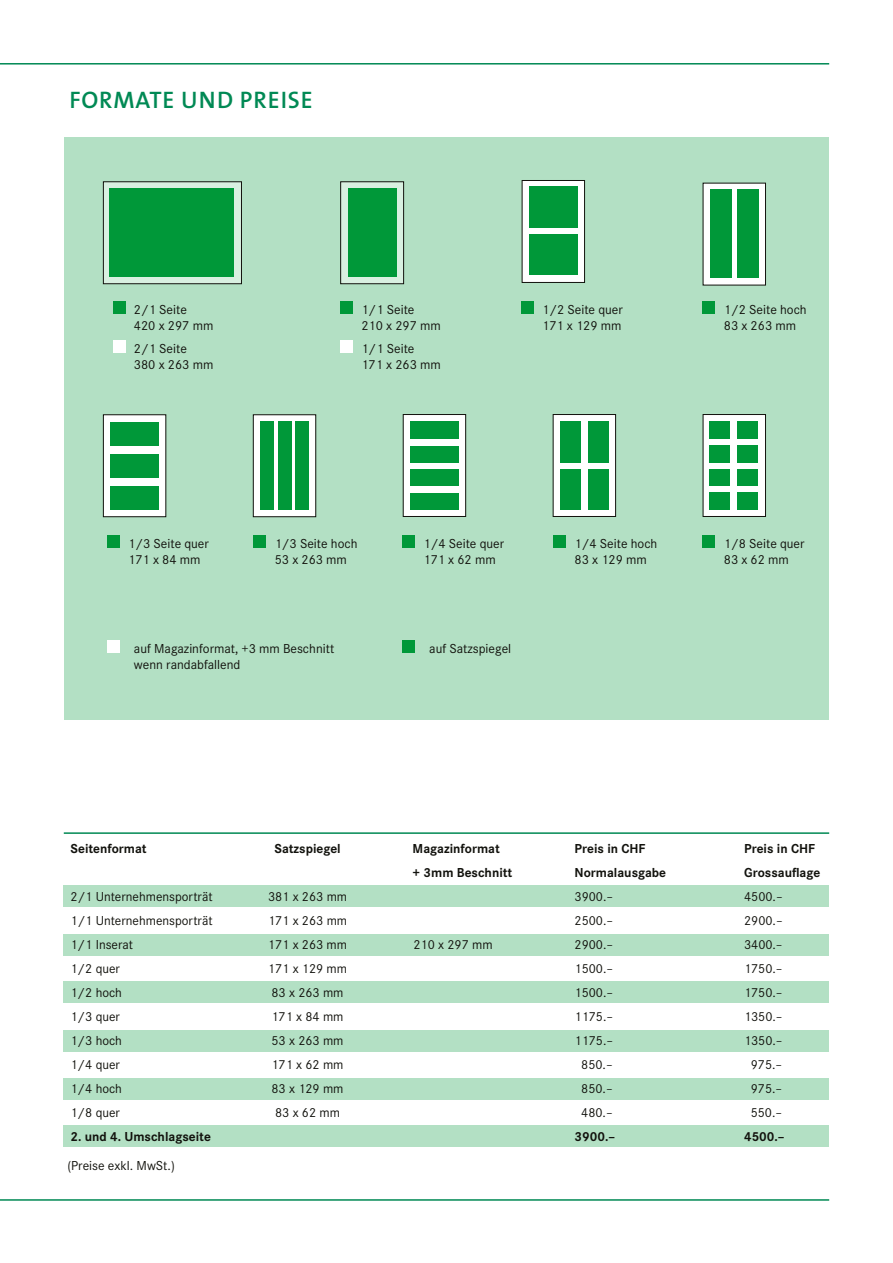
<style>
.page{position:relative;width:893px;height:1263px;background:#fff}
.page>*{position:absolute;margin:0;border:0;box-sizing:border-box;transform-origin:0 0}
.t1{font:600 24px "The Sans";letter-spacing:.035em;color:#008954}
.t2{font:13.5px/16.2px "Corporate S";color:#12120d}
.t3{font:700 13.5px "Corporate S";color:#12120d}
</style>
<div class="page">
<div style="left:65px;top:138px;width:764px;height:582px;background:#b3e0c4"></div>
<hr style="left:0;top:63px;width:829px;height:2px;background:#008954">
<hr style="left:0;top:1199px;width:829px;height:2px;background:#008954">
<div style="left:64px;top:885px;width:765px;height:21px;background:#b3e0c4"></div>
<div style="left:64px;top:934px;width:765px;height:21px;background:#b3e0c4"></div>
<div style="left:64px;top:982px;width:765px;height:21px;background:#b3e0c4"></div>
<div style="left:64px;top:1031px;width:765px;height:21px;background:#b3e0c4"></div>
<div style="left:64px;top:1078px;width:765px;height:21px;background:#b3e0c4"></div>
<div style="left:64px;top:1126px;width:765px;height:21px;background:#b3e0c4"></div>
<hr style="left:64px;top:832px;width:765px;height:2px;background:#008954">
<div style="left:107px;top:640px;width:13px;height:13px;background:#fff"></div>
<div style="left:113px;top:301px;width:12px;height:13px;background:#009839"></div>
<div style="left:113px;top:340px;width:12px;height:13px;background:#fff"></div>
<div style="left:340px;top:301px;width:13px;height:13px;background:#009839"></div>
<div style="left:340px;top:340px;width:13px;height:13px;background:#fff"></div>
<div style="left:521px;top:301px;width:13px;height:13px;background:#009839"></div>
<div style="left:703px;top:301px;width:12px;height:13px;background:#009839"></div>
<div style="left:703px;top:535px;width:12px;height:13px;background:#009839"></div>
<div style="left:553px;top:535px;width:13px;height:13px;background:#009839"></div>
<div style="left:402px;top:535px;width:13px;height:13px;background:#009839"></div>
<div style="left:253px;top:535px;width:13px;height:13px;background:#009839"></div>
<div style="left:107px;top:535px;width:13px;height:13px;background:#009839"></div>
<div style="left:341px;top:182px;width:63px;height:102px;background:#d9f0e1"></div>
<div style="left:340px;top:181px;width:64px;height:103px;border:1px solid #12120d"></div>
<div style="left:348px;top:188px;width:48px;height:88px;background:#009839"></div>
<div style="left:103px;top:182px;width:138px;height:102px;background:#d9f0e1"></div>
<div style="left:103px;top:181px;width:139px;height:103px;border:1px solid #12120d"></div>
<div style="left:110px;top:188px;width:124px;height:88px;background:#009839"></div>
<div style="left:522px;top:180px;width:63px;height:103px;background:#fff;border:1px solid #12120d"></div>
<div style="left:529px;top:186px;width:48px;height:41px;background:#009839"></div>
<div style="left:529px;top:234px;width:49px;height:40px;background:#009839"></div>
<div style="left:703px;top:183px;width:63px;height:103px;background:#fff;border:1px solid #12120d"></div>
<div style="left:553px;top:414px;width:63px;height:103px;background:#fff;border:1px solid #12120d"></div>
<div style="left:560px;top:421px;width:48px;height:41px;background:#009839"></div>
<div style="left:560px;top:469px;width:48px;height:40px;background:#009839"></div>
<div style="left:581px;top:418px;width:6px;height:94px;background:#fff"></div>
<div style="left:253px;top:414px;width:63px;height:103px;background:#fff;border:1px solid #12120d"></div>
<div style="left:260px;top:421px;width:14px;height:89px;background:#009839"></div>
<div style="left:295px;top:421px;width:14px;height:89px;background:#009839"></div>
<div style="left:278px;top:421px;width:13px;height:89px;background:#009839"></div>
<div style="left:403px;top:414px;width:63px;height:103px;background:#fff;border:1px solid #12120d"></div>
<div style="left:410px;top:421px;width:48px;height:41px;background:#009839"></div>
<div style="left:410px;top:469px;width:48px;height:40px;background:#009839"></div>
<div style="left:407px;top:439px;width:54px;height:6px;background:#fff"></div>
<div style="left:407px;top:486px;width:54px;height:6px;background:#fff"></div>
<div style="left:737px;top:189px;width:22px;height:89px;background:#009839"></div>
<div style="left:710px;top:189px;width:22px;height:89px;background:#009839"></div>
<div style="left:103px;top:414px;width:63px;height:103px;background:#fff;border:1px solid #12120d"></div>
<div style="left:110px;top:422px;width:49px;height:24px;background:#009839"></div>
<div style="left:110px;top:454px;width:49px;height:23px;background:#009839"></div>
<div style="left:110px;top:486px;width:49px;height:23px;background:#009839"></div>
<div style="left:703px;top:414px;width:63px;height:103px;background:#fff;border:1px solid #12120d"></div>
<div style="left:710px;top:421px;width:48px;height:41px;background:#009839"></div>
<div style="left:710px;top:469px;width:48px;height:40px;background:#009839"></div>
<div style="left:731px;top:418px;width:6px;height:94px;background:#fff"></div>
<div style="left:704px;top:486px;width:60px;height:6px;background:#fff"></div>
<div style="left:704px;top:439px;width:60px;height:6px;background:#fff"></div>
<div style="left:402px;top:640px;width:13px;height:13px;background:#009839"></div>
<h1 class="t1" style="left:69px;top:80px;width:245px">FORMATE UND PREISE</h1>
<p class="t2" style="left:134px;top:301px;width:81px">2/1 Seite<br>420 x 297 mm</p>
<p class="t2" style="left:134px;top:340px;width:81px">2/1 Seite<br>380 x 263 mm</p>
<p class="t2" style="left:361px;top:301px;width:81px">1/1 Seite<br>210 x 297 mm</p>
<p class="t2" style="left:361px;top:340px;width:81px">1/1 Seite<br>171 x 263 mm</p>
<p class="t2" style="left:542px;top:301px;width:82px">1/2 Seite quer<br>171 x 129 mm</p>
<p class="t2" style="left:724px;top:301px;width:84px">1/2 Seite hoch<br>83 x 263 mm</p>
<p class="t2" style="left:128px;top:535px;width:82px">1/3 Seite quer<br>171 x 84 mm</p>
<p class="t2" style="left:275px;top:535px;width:84px">1/3 Seite hoch<br>53 x 263 mm</p>
<p class="t2" style="left:423px;top:535px;width:82px">1/4 Seite quer<br>171 x 62 mm</p>
<p class="t2" style="left:575px;top:535px;width:84px">1/4 Seite hoch<br>83 x 129 mm</p>
<p class="t2" style="left:724px;top:535px;width:82px">1/8 Seite quer<br>83 x 62 mm</p>
<p class="t2" style="left:134px;top:640px;width:202px">auf Magazinformat, +3 mm Beschnitt wenn randabfallend</p>
<p class="t2" style="left:429px;top:640px;width:83px">auf Satzspiegel</p>
<p class="t3" style="left:71px;top:839px;width:78px">Seitenformat</p>
<p class="t3" style="left:274px;top:839px;width:68px">Satzspiegel</p>
<p class="t3" style="left:413px;top:839px;width:89px">Magazinformat</p>
<p class="t3" style="left:575px;top:839px;width:72px">Preis in CHF</p>
<p class="t3" style="left:744px;top:839px;width:72px">Preis in CHF</p>
<p class="t3" style="left:413px;top:863px;width:101px">+ 3mm Beschnitt</p>
<p class="t3" style="left:575px;top:863px;width:93px">Normalausgabe</p>
<p class="t3" style="left:744px;top:863px;width:78px">Grossauflage</p>
<p class="t2" style="left:71px;top:888px;width:144px">2/1 Unternehmensporträt</p>
<p class="t2" style="left:268px;top:888px;width:81px">381 x 263 mm</p>
<p class="t2" style="left:575px;top:888px;width:40px">3900.–</p>
<p class="t2" style="left:744px;top:888px;width:40px">4500.–</p>
<p class="t2" style="left:71px;top:912px;width:144px">1/1 Unternehmensporträt</p>
<p class="t2" style="left:268px;top:912px;width:81px">171 x 263 mm</p>
<p class="t2" style="left:575px;top:912px;width:40px">2500.–</p>
<p class="t2" style="left:744px;top:912px;width:40px">2900.–</p>
<p class="t2" style="left:71px;top:936px;width:64px">1/1 Inserat</p>
<p class="t2" style="left:268px;top:936px;width:81px">171 x 263 mm</p>
<p class="t2" style="left:413px;top:936px;width:81px">210 x 297 mm</p>
<p class="t2" style="left:575px;top:936px;width:40px">2900.–</p>
<p class="t2" style="left:744px;top:936px;width:40px">3400.–</p>
<p class="t2" style="left:71px;top:960px;width:51px">1/2 quer</p>
<p class="t2" style="left:268px;top:960px;width:81px">171 x 129 mm</p>
<p class="t2" style="left:575px;top:960px;width:40px">1500.–</p>
<p class="t2" style="left:744px;top:960px;width:40px">1750.–</p>
<p class="t2" style="left:71px;top:984px;width:53px">1/2 hoch</p>
<p class="t2" style="left:272px;top:984px;width:73px">83 x 263 mm</p>
<p class="t2" style="left:575px;top:984px;width:40px">1500.–</p>
<p class="t2" style="left:744px;top:984px;width:40px">1750.–</p>
<p class="t2" style="left:71px;top:1008px;width:51px">1/3 quer</p>
<p class="t2" style="left:272px;top:1008px;width:73px">171 x 84 mm</p>
<p class="t2" style="left:575px;top:1008px;width:40px">1175.–</p>
<p class="t2" style="left:744px;top:1008px;width:40px">1350.–</p>
<p class="t2" style="left:71px;top:1032px;width:53px">1/3 hoch</p>
<p class="t2" style="left:272px;top:1032px;width:73px">53 x 263 mm</p>
<p class="t2" style="left:575px;top:1032px;width:40px">1175.–</p>
<p class="t2" style="left:744px;top:1032px;width:40px">1350.–</p>
<p class="t2" style="left:71px;top:1056px;width:51px">1/4 quer</p>
<p class="t2" style="left:272px;top:1056px;width:73px">171 x 62 mm</p>
<p class="t2" style="left:581px;top:1056px;width:33px">850.–</p>
<p class="t2" style="left:751px;top:1056px;width:33px">975.–</p>
<p class="t2" style="left:71px;top:1080px;width:53px">1/4 hoch</p>
<p class="t2" style="left:272px;top:1080px;width:73px">83 x 129 mm</p>
<p class="t2" style="left:581px;top:1080px;width:33px">850.–</p>
<p class="t2" style="left:751px;top:1080px;width:33px">975.–</p>
<p class="t2" style="left:71px;top:1104px;width:51px">1/8 quer</p>
<p class="t2" style="left:275px;top:1104px;width:66px">83 x 62 mm</p>
<p class="t2" style="left:581px;top:1104px;width:33px">480.–</p>
<p class="t2" style="left:751px;top:1104px;width:33px">550.–</p>
<p class="t3" style="left:70px;top:1127px;width:142px">2. und 4. Umschlagseite</p>
<p class="t3" style="left:574px;top:1127px;width:42px">3900.–</p>
<p class="t3" style="left:744px;top:1127px;width:42px">4500.–</p>
<p class="t2" style="left:67px;top:1157px;width:109px">(Preise exkl. MwSt.)</p>
</div>
